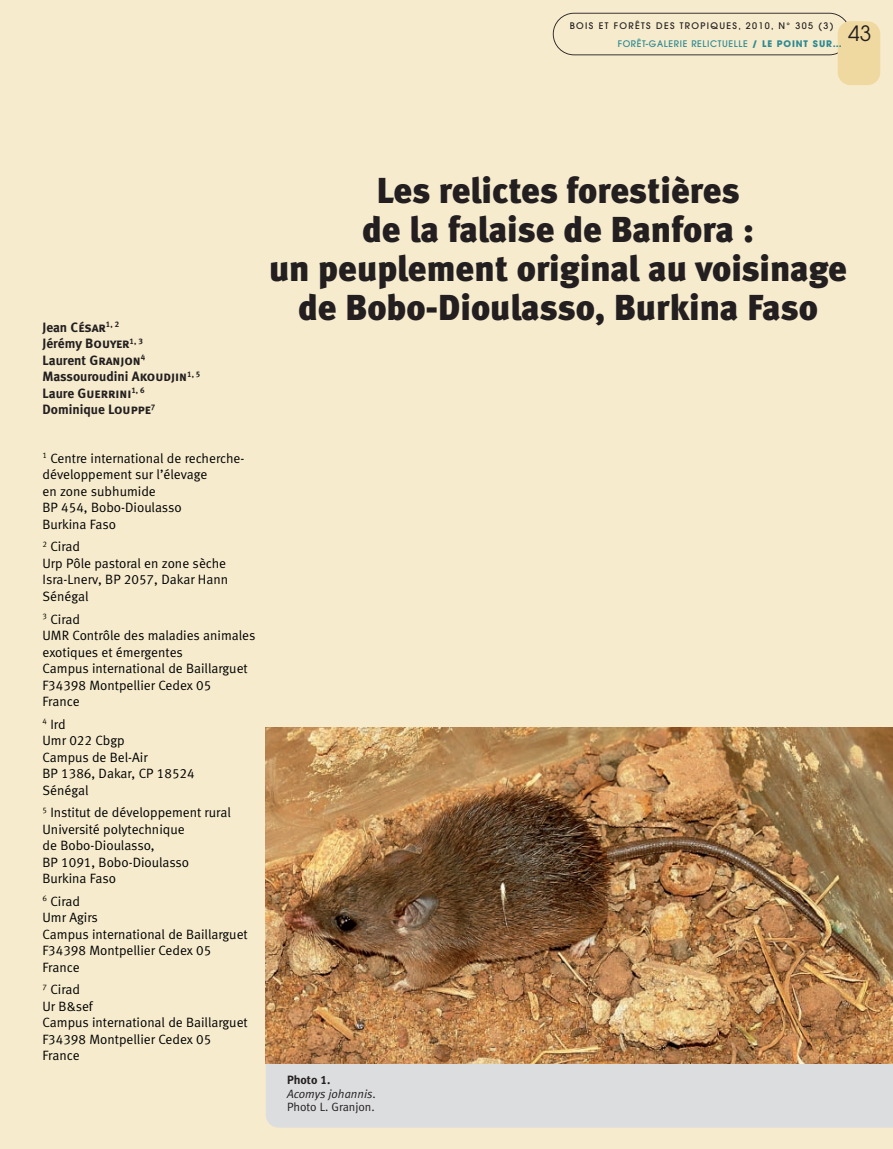
<style>
.page{position:relative;width:893px;height:1149px;background:#fff}
.page>*{position:absolute;margin:0;border:0;box-sizing:border-box;transform-origin:0 0}
.t1{font:36px/39px "Meta Black LF";color:#231f20;text-align:center}
.t2{font:21px "Avant Garde";color:#231f20}
.t3{font:13.5px/16.5px "Meta Normal LF";color:#000}
.t4{font:13.5px/16.5px "Meta Bold LF";color:#231f20}
.t5{font:13.5px "Meta Bold LF Caps";color:#231f20}
.t6{font:12px/13.5px "Meta Normal LF";color:#231f20}
.t7{font:12px "Meta Bold LF";color:#231f20}
.t8{font:500 9px "Avant Garde";letter-spacing:.15em;color:#231f20}
.t9{font:500 9px "Avant Garde";letter-spacing:.07em;color:#2c8993}
.s1{font-weight:700}
.s2{font-family:"Meta Bold LF"}
.s3{font-family:"Meta Bold LF Caps"}
.s4{font-style:italic}
</style>
<div class="page">
<div style="left:0;top:0;width:893px;height:1148px;background:#f6ebcd"></div>
<div style="left:266px;top:1063px;width:627px;height:64px;background:#dcdddf"></div>
<img style="left:266px;top:727px;width:627px;height:336px">
<svg style="left:553px;top:13px;width:294px;height:42px"></svg>
<div style="left:838px;top:21px;width:42px;height:64px;background:#f0d9a0;border-radius:13px"></div>
<p class="t8" style="left:570px;top:23px;width:265px">BOIS ET FORÊTS DES TROPIQUES, 2010, N° 305 (3)</p>
<h2 class="t2" style="left:848px;top:26px;width:25px">43</h2>
<p class="t9" style="left:618px;top:41px;width:226px">FORÊT-GALERIE RELICTUELLE <span class="s1">/ LE POINT SUR…</span></p>
<p class="t5" style="left:43px;top:322px;width:78px"><span class="s2">Jean</span> César<sup>1,</sup> <sup>2</sup></p>
<p class="t4" style="left:43px;top:336px;width:159px">Jérémy <span class="s3">Bouyer</span><sup>1,</sup> <sup>3<br></sup>Laurent <span class="s3">Granjon</span><sup>4<br></sup>Massouroudini <span class="s3">Akoudjin</span><sup>1,</sup> <sup>5</sup></p>
<p class="t5" style="left:43px;top:388px;width:104px"><span class="s2">Laure</span> Guerrini<sup>1,</sup> <sup>6</sup></p>
<p class="t4" style="left:43px;top:402px;width:114px">Dominique <span class="s3">Louppe</span><sup>7</sup></p>
<p class="t3" style="left:43px;top:451px;width:203px"><sup>1</sup> Centre international de recherche&shy;développement sur l’élevage<br>en zone subhumide<br>BP 454, Bobo-Dioulasso<br>Burkina Faso</p>
<p class="t3" style="left:43px;top:539px;width:187px"><sup>2</sup> Cirad<br>Urp Pôle pastoral en zone sèche<br>Isra-Lnerv, BP 2057, Dakar Hann<br>Sénégal</p>
<p class="t3" style="left:43px;top:611px;width:214px"><sup>3</sup> Cirad<br>UMR Contrôle des maladies animales exotiques et émergentes<br>Campus international de Baillarguet<br>F34398 Montpellier Cedex 05<br>France</p>
<p class="t3" style="left:43px;top:716px;width:154px"><sup>4</sup> Ird<br>Umr 022 Cbgp<br>Campus de Bel-Air<br>BP 1386, Dakar, CP 18524<br>Sénégal</p>
<p class="t3" style="left:43px;top:805px;width:190px"><sup>5</sup> Institut de développement rural<br>Université polytechnique<br>de Bobo-Dioulasso,<br>BP 1091, Bobo-Dioulasso<br>Burkina Faso</p>
<p class="t3" style="left:43px;top:893px;width:207px"><sup>6</sup> Cirad<br>Umr Agirs<br>Campus international de Baillarguet<br>F34398 Montpellier Cedex 05<br>France</p>
<p class="t3" style="left:43px;top:982px;width:207px"><sup>7</sup> Cirad<br>Ur B&amp;sef<br>Campus international de Baillarguet<br>F34398 Montpellier Cedex 05<br>France</p>
<h1 class="t1" style="left:269px;top:175px;width:579px">Les relictes forestières<br>de la falaise de Banfora :<br>un peuplement original au voisinage de Bobo-Dioulasso, Burkina Faso</h1>
<p class="t7" style="left:287px;top:1075px;width:45px">Photo 1.</p>
<p class="t6" style="left:287px;top:1087px;width:90px"><span class="s4">Acomys johannis</span>.<br>Photo L. Granjon.</p>
</div>
